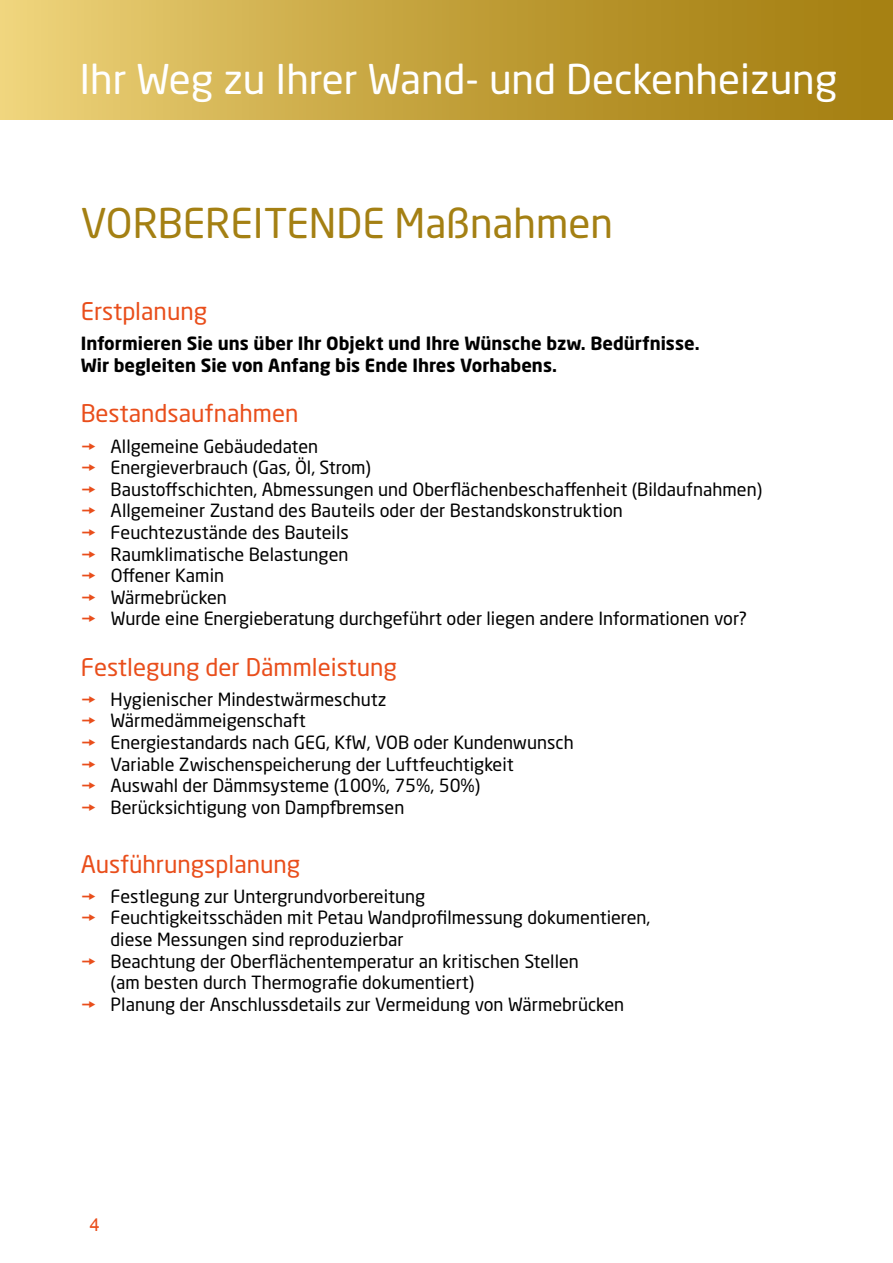
<style>
.page{position:relative;width:893px;height:1263px;background:#fff}
.page>*{position:absolute;margin:0;border:0;box-sizing:border-box;transform-origin:0 0}
.t1{font:40.5px "Neo Sans W1 G";color:#fff}
.t2{font:40.5px "Neo Sans W1 G";color:#a48013}
.t3{font:24px "Neo Sans W1 G";color:#e94e1b}
.t4{font:18px/21.6px "Neo Sans W1 G";color:#000}
.t5{font:700 18px/21.6px "Neo Sans W1 G";color:#000}
.t6{font:18px "Arial";color:#e94e1b}
.s1{color:#e94e1b}
</style>
<div class="page">
<div style="left:0;top:0;width:893px;height:119px;background:linear-gradient(to right,#ebcf75,#9f7808)"></div>
<h1 class="t1" style="left:79px;top:55px;width:760px">Ihr Weg zu Ihrer Wand- und Deckenheizung</h1>
<h1 class="t2" style="left:81px;top:199px;width:534px">VORBEREITENDE Maßnahmen</h1>
<h2 class="t3" style="left:81px;top:297px;width:128px">Erstplanung</h2>
<p class="t5" style="left:81px;top:333px;width:620px">Informieren Sie uns über Ihr Objekt und Ihre Wünsche bzw. Bedürfnisse.<br>Wir begleiten Sie von Anfang bis Ende Ihres Vorhabens.</p>
<h2 class="t3" style="left:81px;top:399px;width:219px">Bestandsaufnahmen</h2>
<p class="t4" style="left:81px;top:435px;width:239px"><span class="s1">▼</span> Allgemeine Gebäudedaten</p>
<p class="t4" style="left:81px;top:456px;width:292px"><span class="s1">▼</span> Energieverbrauch (Gas, Öl, Strom)</p>
<p class="t4" style="left:81px;top:478px;width:683px"><span class="s1">▼</span> Baustoffschichten, Abmessungen und Oberflächenbeschaffenheit (Bildaufnahmen)</p>
<p class="t4" style="left:81px;top:500px;width:543px"><span class="s1">▼</span> Allgemeiner Zustand des Bauteils oder der Bestandskonstruktion</p>
<p class="t4" style="left:81px;top:521px;width:269px"><span class="s1">▼</span> Feuchtezustände des Bauteils</p>
<p class="t4" style="left:81px;top:543px;width:269px"><span class="s1">▼</span> Raumklimatische Belastungen</p>
<p class="t4" style="left:81px;top:564px;width:145px"><span class="s1">▼</span> Offener Kamin</p>
<p class="t4" style="left:81px;top:586px;width:147px"><span class="s1">▼</span> Wärmebrücken</p>
<p class="t4" style="left:81px;top:608px;width:668px"><span class="s1">▼</span> Wurde eine Energieberatung durchgeführt oder liegen andere Informationen vor?</p>
<h2 class="t3" style="left:81px;top:652px;width:318px">Festlegung der Dämmleistung</h2>
<p class="t4" style="left:81px;top:688px;width:307px"><span class="s1">▼</span> Hygienischer Mindestwärmeschutz</p>
<p class="t4" style="left:81px;top:710px;width:227px"><span class="s1">▼</span> Wärmedämmeigenschaft</p>
<p class="t4" style="left:81px;top:731px;width:494px"><span class="s1">▼</span> Energiestandards nach GEG, KfW, VOB oder Kundenwunsch</p>
<p class="t4" style="left:81px;top:753px;width:434px"><span class="s1">▼</span> Variable Zwischenspeicherung der Luftfeuchtigkeit</p>
<p class="t4" style="left:81px;top:774px;width:401px"><span class="s1">▼</span> Auswahl der Dämmsysteme (100%, 75%, 50%)</p>
<p class="t4" style="left:81px;top:796px;width:325px"><span class="s1">▼</span> Berücksichtigung von Dampfbremsen</p>
<h2 class="t3" style="left:81px;top:849px;width:221px">Ausführungsplanung</h2>
<p class="t4" style="left:81px;top:885px;width:346px"><span class="s1">▼</span> Festlegung zur Untergrundvorbereitung</p>
<p class="t4" style="left:111px;top:907px;width:541px;text-indent:-30px"><span class="s1">▼</span> Feuchtigkeitsschäden mit Petau Wandprofilmessung dokumentieren, diese Messungen sind reproduzierbar</p>
<p class="t4" style="left:111px;top:950px;width:470px;text-indent:-30px"><span class="s1">▼</span> Beachtung der Oberflächentemperatur an kritischen Stellen (am besten durch Thermografie dokumentiert)</p>
<p class="t4" style="left:81px;top:993px;width:545px"><span class="s1">▼</span> Planung der Anschlussdetails zur Vermeidung von Wärmebrücken</p>
<p class="t6" style="left:90px;top:1213px;width:12px">4</p>
</div>
